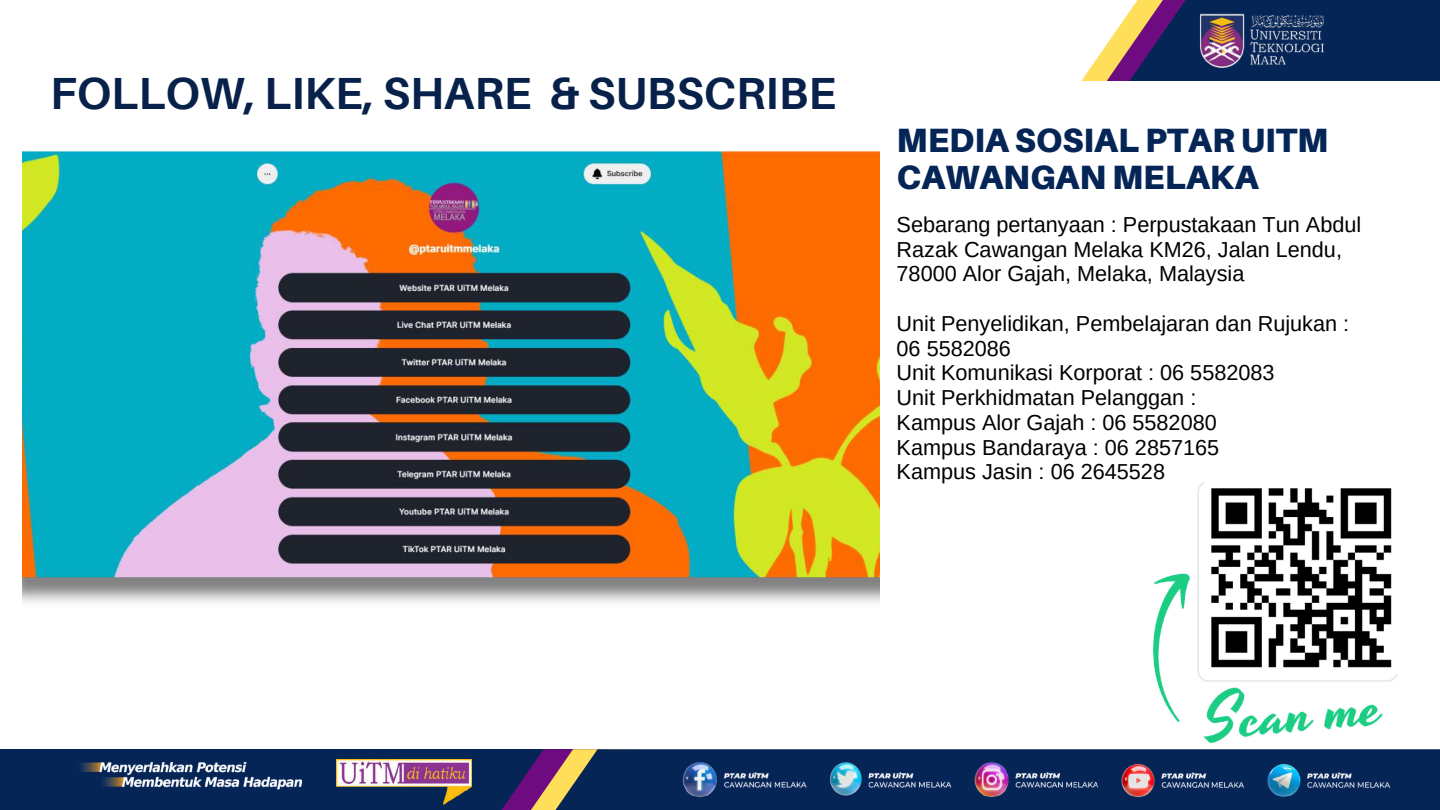
<style>
.page{position:relative;width:1440px;height:810px;background:#fff}
.page>*{position:absolute;margin:0;border:0;box-sizing:border-box;transform-origin:0 0}
.t1{font:700 45px "Aileron";color:#07214b}
.t2{font:900 33.7px/37.5px "Aileron";color:#052557}
.t3{font:21.7px/24.8px "Arimo";color:#000}
</style>
<div class="page">
<div style="left:0;top:749px;width:573px;height:61px;background:#052557"></div>
<svg style="left:1081px;top:0;width:359px;height:81px;background:#495170"></svg>
<svg style="left:501px;top:760px;width:35px;height:50px"></svg>
<svg style="left:536px;top:749px;width:904px;height:61px;background:#38405b"></svg>
<img style="left:349px;top:760px;width:123px;height:45px">
<img style="left:81px;top:759px;width:268px;height:31px">
<img style="left:664px;top:749px;width:752px;height:61px">
<img style="left:1190px;top:5px;width:147px;height:70px">
<img style="left:1153px;top:482px;width:245px;height:261px">
<img style="left:23px;top:151px;width:857px;height:452px">
<img style="left:1205px;top:482px;width:193px;height:192px">
<h1 class="t1" style="left:50px;top:66px;width:787px">FOLLOW, LIKE, SHARE &amp; SUBSCRIBE</h1>
<h2 class="t2" style="left:897px;top:120px;width:433px">MEDIA SOSIAL PTAR UITM<br>CAWANGAN MELAKA</h2>
<p class="t3" style="left:897px;top:212px;width:466px">Sebarang pertanyaan : Perpustakaan Tun Abdul<br>Razak Cawangan Melaka KM26, Jalan Lendu,<br>78000 Alor Gajah, Melaka, Malaysia</p>
<p class="t3" style="left:897px;top:311px;width:454px">Unit Penyelidikan, Pembelajaran dan Rujukan :<br>06 5582086<br>Unit Komunikasi Korporat : 06 5582083<br>Unit Perkhidmatan Pelanggan :<br>Kampus Alor Gajah : 06 5582080<br>Kampus Bandaraya : 06 2857165<br>Kampus Jasin : 06 2645528</p>
</div>
